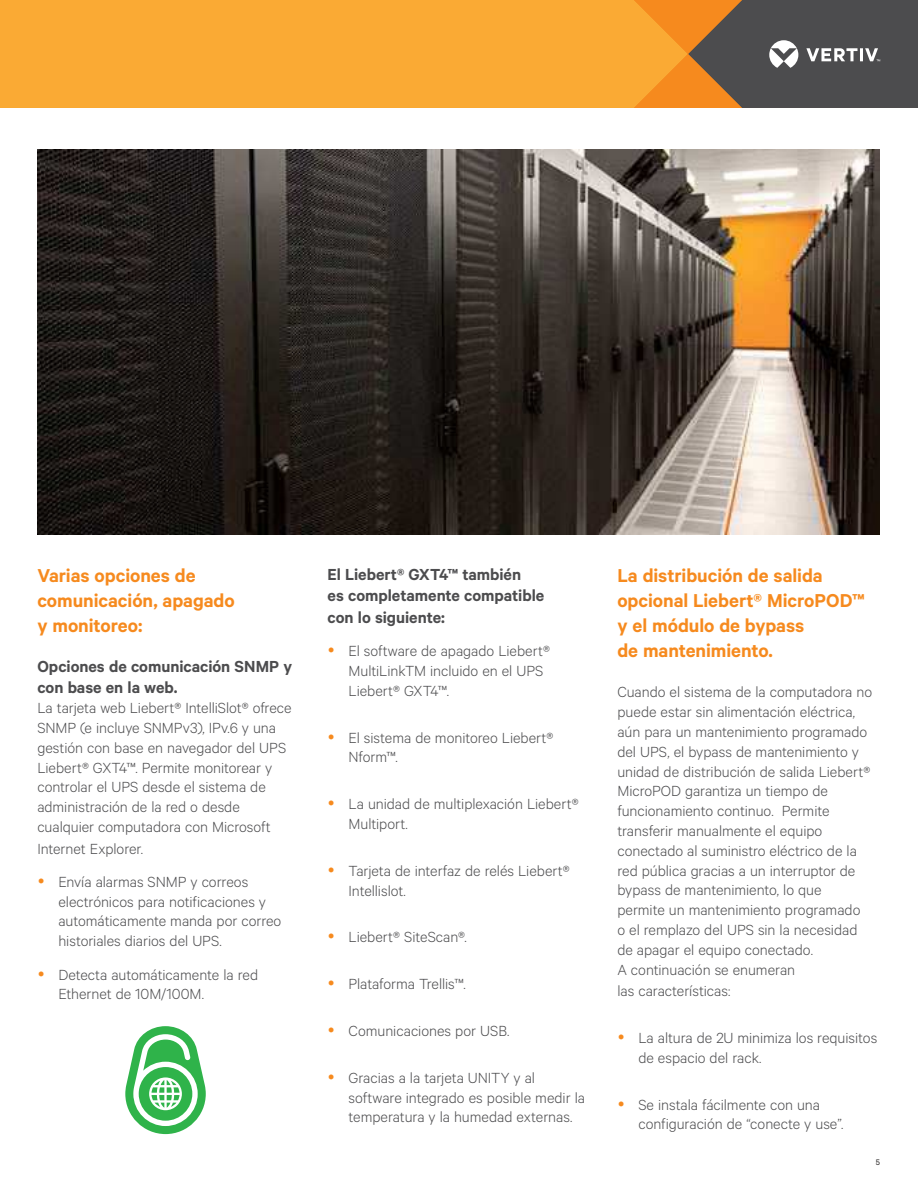
<style>
.page{position:relative;width:918px;height:1188px;background:#fff}
.page>*{position:absolute;margin:0;border:0;box-sizing:border-box;transform-origin:0 0}
.t1{font:600 21px/25.2px "Calibre";color:#f68a1e}
.t2{font:600 18px/21.6px "Calibre";color:#4c4c4e}
.t3{font:300 16.5px/19.8px "Calibre";color:#4c4c4e}
.t4{font:9px "Calibre";color:#221f1f}
</style>
<div class="page">
<div style="left:0;top:0;width:634px;height:108px;background:#faaa34"></div>
<svg style="left:634px;top:0;width:284px;height:108px;background:#826647"></svg>
<img style="left:38px;top:149px;width:841px;height:385px">
<svg style="left:125px;top:1026px;width:81px;height:108px"></svg>
<p class="t1" style="left:37px;top:564px;width:199px">Varias opciones de comunicación, apagado y monitoreo:</p>
<p class="t2" style="left:37px;top:657px;width:256px">Opciones de comunicación SNMP y con base en la web.</p>
<p class="t3" style="left:37px;top:699px;width:256px">La tarjeta web Liebert® IntelliSlot® ofrece SNMP (e incluye SNMPv3), IPv.6 y una gestión con base en navegador del UPS Liebert® GXT4™. Permite monitorear y controlar el UPS desde el sistema de administración de la red o desde cualquier computadora con Microsoft</p>
<p class="t3" style="left:58px;top:833px;width:191px;line-height:33.3px;text-indent:-21px">Internet Explorer.<br>Envía alarmas SNMP y correos</p>
<p class="t3" style="left:58px;top:893px;width:225px">electrónicos para notificaciones y automáticamente manda por correo historiales diarios del UPS.</p>
<p class="t3" style="left:58px;top:966px;width:201px">Detecta automáticamente la red<br>Ethernet de 10M/100M.</p>
<p class="t2" style="left:328px;top:565px;width:218px">El Liebert® GXT4™ también<br>es completamente compatible con lo siguiente:</p>
<p class="t3" style="left:349px;top:642px;width:203px">El software de apagado Liebert®<br>MultiLinkTM incluido en el UPS<br>Liebert® GXT4™.</p>
<p class="t3" style="left:349px;top:729px;width:206px">El sistema de monitoreo Liebert®<br>Nform™.</p>
<p class="t3" style="left:349px;top:795px;width:232px">La unidad de multiplexación Liebert®<br>Multiport.</p>
<p class="t3" style="left:349px;top:862px;width:223px">Tarjeta de interfaz de relés Liebert®<br>Intellislot.</p>
<p class="t3" style="left:349px;top:929px;width:120px">Liebert® SiteScan®.</p>
<p class="t3" style="left:349px;top:975px;width:119px">Plataforma Trellis™.</p>
<p class="t3" style="left:349px;top:1022px;width:162px">Comunicaciones por USB.</p>
<p class="t3" style="left:349px;top:1069px;width:238px">Gracias a la tarjeta UNITY y al software integrado es posible medir la temperatura y la humedad externas.</p>
<p class="t1" style="left:617px;top:564px;width:249px">La distribución de salida opcional Liebert® MicroPOD™ y el módulo de bypass<br>de mantenimiento.</p>
<p class="t3" style="left:617px;top:684px;width:256px">Cuando el sistema de la computadora no puede estar sin alimentación eléctrica, aún para un mantenimiento programado del UPS, el bypass de mantenimiento y unidad de distribución de salida Liebert® MicroPOD garantiza un tiempo de funcionamiento continuo. Permite transferir manualmente el equipo conectado al suministro eléctrico de la red pública gracias a un interruptor de bypass de mantenimiento, lo que permite un mantenimiento programado o el remplazo del UPS sin la necesidad de apagar el equipo conectado.<br>A continuación se enumeran</p>
<p class="t3" style="left:617px;top:982px;width:115px">las características:</p>
<p class="t3" style="left:638px;top:1029px;width:240px">La altura de 2U minimiza los requisitos de espacio del rack.</p>
<p class="t3" style="left:638px;top:1096px;width:206px">Se instala fácilmente con una configuración de “conecte y use”.</p>
<p class="t4" style="left:876px;top:1159px;width:6px">5</p>
</div>
